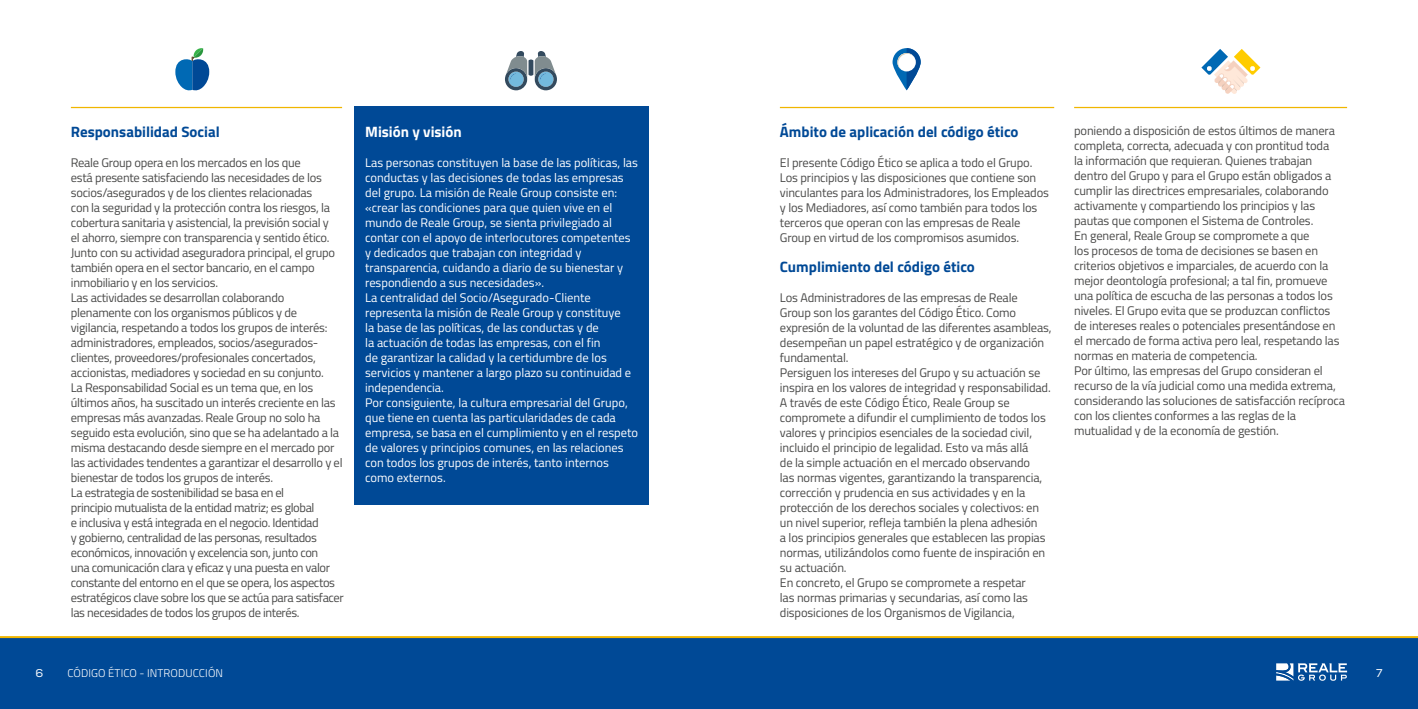
<style>
.page{position:relative;width:1418px;height:709px;background:#fff}
.page>*{position:absolute;margin:0;border:0;box-sizing:border-box;transform-origin:0 0}
.t1{font:700 15px "Titillium";color:#004996}
.t2{font:700 15px "Titillium";color:#fff}
.t3{font:12.5px/15px "Titillium";letter-spacing:-.01em;color:#4a4a49}
.t4{font:12.5px/15px "Titillium";color:#fff}
.t5{font:300 11.25px "Titillium";letter-spacing:.01em;color:#fff}
.t6{font:11.25px "Nexa";color:#fff}
</style>
<div class="page">
<div style="left:0;top:638px;width:1417px;height:71px;background:#004996"></div>
<svg style="left:1276px;top:663px;width:70px;height:17px"></svg>
<hr style="left:0;top:636px;width:1417px;height:2px;background:#f0b600">
<div style="left:354px;top:106px;width:294px;height:399px;background:#004996"></div>
<svg style="left:505px;top:51px;width:52px;height:39px"></svg>
<svg style="left:1201px;top:49px;width:59px;height:45px"></svg>
<svg style="left:892px;top:48px;width:28px;height:42px"></svg>
<svg style="left:897px;top:48px;width:23px;height:42px"></svg>
<svg style="left:175px;top:48px;width:34px;height:43px"></svg>
<hr style="left:71px;top:107px;width:271px;height:1px;background:#f0b600">
<hr style="left:780px;top:107px;width:274px;height:1px;background:#f0b600">
<hr style="left:1074px;top:107px;width:272px;height:1px;background:#f0b600">
<p class="t1" style="left:71px;top:120px;width:150px">Responsabilidad Social</p>
<p class="t3" style="left:71px;top:155px;width:274px">Reale Group opera en los mercados en los que<br>está presente satisfaciendo las necesidades de los socios/asegurados y de los clientes relacionadas<br>con la seguridad y la protección contra los riesgos, la cobertura sanitaria y asistencial, la previsión social y<br>el ahorro, siempre con transparencia y sentido ético.<br>Junto con su actividad aseguradora principal, el grupo también opera en el sector bancario, en el campo inmobiliario y en los servicios.<br>Las actividades se desarrollan colaborando plenamente con los organismos públicos y de vigilancia, respetando a todos los grupos de interés: administradores, empleados, socios/asegurados&shy;clientes, proveedores/profesionales concertados, accionistas, mediadores y sociedad en su conjunto.<br>La Responsabilidad Social es un tema que, en los últimos años, ha suscitado un interés creciente en las empresas más avanzadas. Reale Group no solo ha seguido esta evolución, sino que se ha adelantado a la misma destacando desde siempre en el mercado por las actividades tendentes a garantizar el desarrollo y el bienestar de todos los grupos de interés.<br>La estrategia de sostenibilidad se basa en el<br>principio mutualista de la entidad matriz; es global<br>e inclusiva y está integrada en el negocio. Identidad<br>y gobierno, centralidad de las personas, resultados económicos, innovación y excelencia son, junto con<br>una comunicación clara y eficaz y una puesta en valor constante del entorno en el que se opera, los aspectos estratégicos clave sobre los que se actúa para satisfacer las necesidades de todos los grupos de interés.</p>
<p class="t2" style="left:365px;top:120px;width:98px">Misión y visión</p>
<p class="t4" style="left:365px;top:155px;width:274px">Las personas constituyen la base de las políticas, las conductas y las decisiones de todas las empresas del grupo. La misión de Reale Group consiste en: «crear las condiciones para que quien vive en el mundo de Reale Group, se sienta privilegiado al contar con el apoyo de interlocutores competentes y dedicados que trabajan con integridad y transparencia, cuidando a diario de su bienestar y respondiendo a sus necesidades».<br>La centralidad del Socio/Asegurado-Cliente representa la misión de Reale Group y constituye<br>la base de las políticas, de las conductas y de<br>la actuación de todas las empresas, con el fin<br>de garantizar la calidad y la certidumbre de los servicios y mantener a largo plazo su continuidad e independencia.<br>Por consiguiente, la cultura empresarial del Grupo, que tiene en cuenta las particularidades de cada empresa, se basa en el cumplimiento y en el respeto de valores y principios comunes, en las relaciones con todos los grupos de interés, tanto internos como externos.</p>
<p class="t1" style="left:780px;top:120px;width:240px">Ámbito de aplicación del código ético</p>
<p class="t3" style="left:780px;top:155px;width:270px">El presente Código Ético se aplica a todo el Grupo.<br>Los principios y las disposiciones que contiene son vinculantes para los Administradores, los Empleados y los Mediadores, así como también para todos los terceros que operan con las empresas de Reale Group en virtud de los compromisos asumidos.</p>
<p class="t1" style="left:780px;top:255px;width:196px">Cumplimiento del código ético</p>
<p class="t3" style="left:780px;top:290px;width:273px">Los Administradores de las empresas de Reale Group son los garantes del Código Ético. Como expresión de la voluntad de las diferentes asambleas, desempeñan un papel estratégico y de organización fundamental.<br>Persiguen los intereses del Grupo y su actuación se inspira en los valores de integridad y responsabilidad.<br>A través de este Código Ético, Reale Group se compromete a difundir el cumplimiento de todos los valores y principios esenciales de la sociedad civil, incluido el principio de legalidad. Esto va más allá<br>de la simple actuación en el mercado observando<br>las normas vigentes, garantizando la transparencia, corrección y prudencia en sus actividades y en la protección de los derechos sociales y colectivos: en un nivel superior, refleja también la plena adhesión<br>a los principios generales que establecen las propias normas, utilizándolos como fuente de inspiración en su actuación.<br>En concreto, el Grupo se compromete a respetar<br>las normas primarias y secundarias, así como las disposiciones de los Organismos de Vigilancia,</p>
<p class="t3" style="left:1074px;top:123px;width:272px">poniendo a disposición de estos últimos de manera completa, correcta, adecuada y con prontitud toda<br>la información que requieran. Quienes trabajan dentro del Grupo y para el Grupo están obligados a cumplir las directrices empresariales, colaborando activamente y compartiendo los principios y las pautas que componen el Sistema de Controles.<br>En general, Reale Group se compromete a que<br>los procesos de toma de decisiones se basen en criterios objetivos e imparciales, de acuerdo con la mejor deontología profesional; a tal fin, promueve una política de escucha de las personas a todos los niveles. El Grupo evita que se produzcan conflictos de intereses reales o potenciales presentándose en el mercado de forma activa pero leal, respetando las normas en materia de competencia.<br>Por último, las empresas del Grupo consideran el recurso de la vía judicial como una medida extrema, considerando las soluciones de satisfacción recíproca con los clientes conformes a las reglas de la mutualidad y de la economía de gestión.</p>
<p class="t6" style="left:35px;top:666px;width:9px">6</p>
<p class="t5" style="left:67px;top:664px;width:157px">CÓDIGO ÉTICO - INTRODUCCIÓN</p>
<p class="t6" style="left:1376px;top:666px;width:8px">7</p>
</div>
